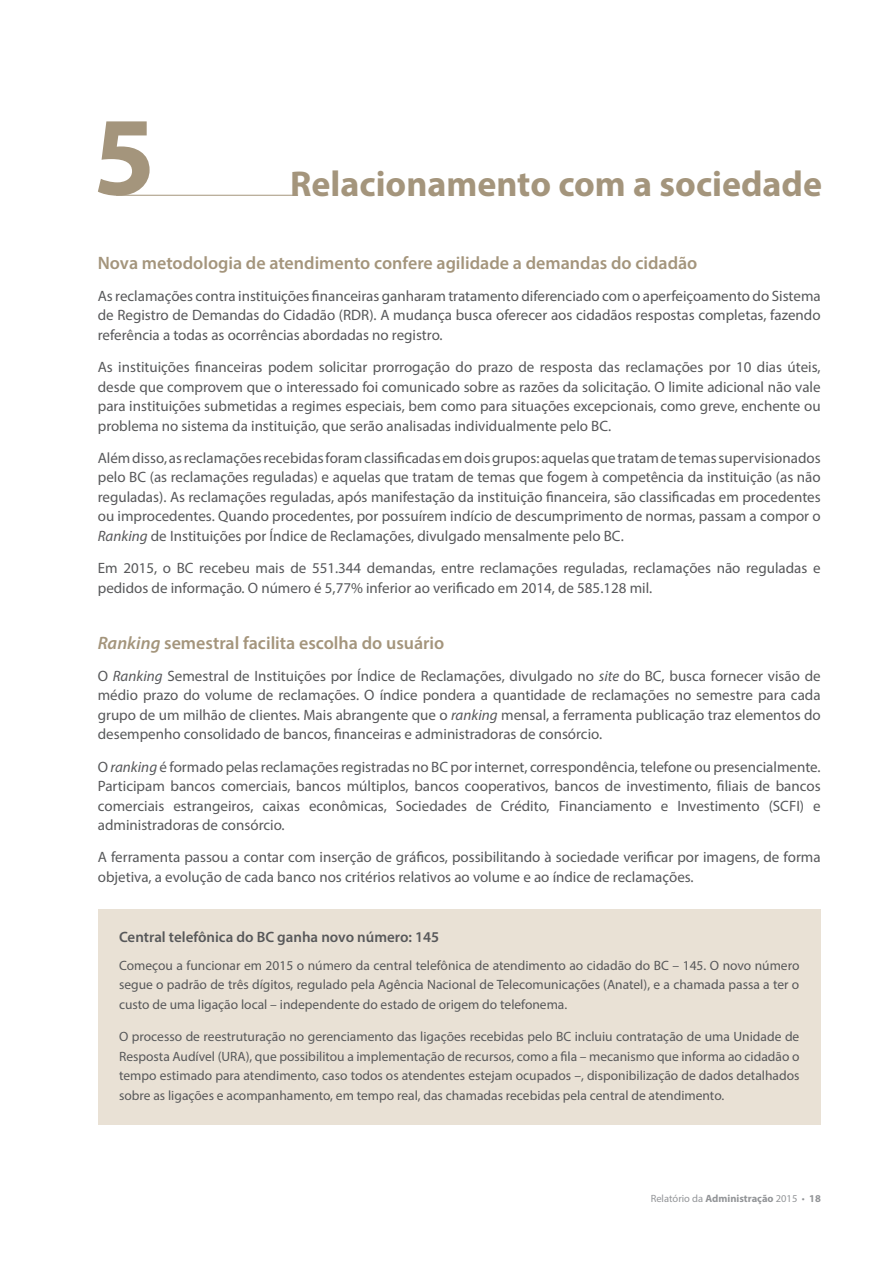
<style>
.page{position:relative;width:893px;height:1263px;background:#fff}
.page>*{position:absolute;margin:0;border:0;box-sizing:border-box;transform-origin:0 0}
._02_NUMERO_capítulo{font:700 112.5px "Myriad Pro";color:#a4957c}
._01_Título{font:700 36px "Myriad Pro";color:#a4957c}
._04_Subtítulo{font:600 18px "Myriad Pro";color:#a4957c}
._05_Corpo_de_texto{font:15px/19.5px "Myriad Pro";color:#57585a;text-align:justify}
._07_Título_box{font:600 15px "Myriad Pro";color:#57585a}
._06_Corpo_texto_box{font:13.5px/19.5px "Myriad Pro";color:#57585a;text-align:justify}
.t1{font:10.5px "Myriad Pro";color:#939598}
.s1{font-style:italic}
.s2{font-weight:700}
</style>
<div class="page">
<div style="left:98px;top:909px;width:723px;height:216px;background:#e9e1d5"></div>
<hr style="left:116px;top:195px;width:182px;height:1px;background:#a4957c">
<p class="_02_NUMERO_capítulo" style="left:93px;top:83px;width:64px">5</p>
<p class="_01_Título" style="left:290px;top:160px;width:533px">Relacionamento com a sociedade</p>
<p class="_04_Subtítulo" style="left:98px;top:251px;width:601px">Nova metodologia de atendimento confere agilidade a demandas do cidadão</p>
<p class="_05_Corpo_de_texto" style="left:98px;top:286px;width:724px">As reclamações contra instituições financeiras ganharam tratamento diferenciado com o aperfeiçoamento do Sistema de Registro de Demandas do Cidadão (RDR). A mudança busca oferecer aos cidadãos respostas completas, fazendo referência a todas as ocorrências abordadas no registro.</p>
<p class="_05_Corpo_de_texto" style="left:98px;top:357px;width:724px">As instituições financeiras podem solicitar prorrogação do prazo de resposta das reclamações por 10 dias úteis, desde que comprovem que o interessado foi comunicado sobre as razões da solicitação. O limite adicional não vale para instituições submetidas a regimes especiais, bem como para situações excepcionais, como greve, enchente ou problema no sistema da instituição, que serão analisadas individualmente pelo BC.</p>
<p class="_05_Corpo_de_texto" style="left:98px;top:448px;width:724px">Além disso, as reclamações recebidas foram classificadas em dois grupos: aquelas que tratam de temas supervisionados pelo BC (as reclamações reguladas) e aquelas que tratam de temas que fogem à competência da instituição (as não reguladas). As reclamações reguladas, após manifestação da instituição financeira, são classificadas em procedentes ou improcedentes. Quando procedentes, por possuírem indício de descumprimento de normas, passam a compor o <span class="s1">Ranking</span> de Instituições por Índice de Reclamações, divulgado mensalmente pelo BC.</p>
<p class="_05_Corpo_de_texto" style="left:98px;top:558px;width:724px">Em 2015, o BC recebeu mais de 551.344 demandas, entre reclamações reguladas, reclamações não reguladas e pedidos de informação. O número é 5,77% inferior ao verificado em 2014, de 585.128 mil.</p>
<p class="_04_Subtítulo" style="left:98px;top:631px;width:348px"><span class="s1">Ranking</span> semestral facilita escolha do usuário</p>
<p class="_05_Corpo_de_texto" style="left:98px;top:666px;width:724px">O <span class="s1">Ranking</span> Semestral de Instituições por Índice de Reclamações, divulgado no <span class="s1">site</span> do BC, busca fornecer visão de médio prazo do volume de reclamações. O índice pondera a quantidade de reclamações no semestre para cada grupo de um milhão de clientes. Mais abrangente que o <span class="s1">ranking</span> mensal, a ferramenta publicação traz elementos do desempenho consolidado de bancos, financeiras e administradoras de consórcio.</p>
<p class="_05_Corpo_de_texto" style="left:98px;top:757px;width:724px">O <span class="s1">ranking</span> é formado pelas reclamações registradas no BC por internet, correspondência, telefone ou presencialmente.<br>Participam bancos comerciais, bancos múltiplos, bancos cooperativos, bancos de investimento, filiais de bancos comerciais estrangeiros, caixas econômicas, Sociedades de Crédito, Financiamento e Investimento (SCFI) e administradoras de consórcio.</p>
<p class="_05_Corpo_de_texto" style="left:98px;top:847px;width:724px">A ferramenta passou a contar com inserção de gráficos, possibilitando à sociedade verificar por imagens, de forma objetiva, a evolução de cada banco nos critérios relativos ao volume e ao índice de reclamações.</p>
<p class="_07_Título_box" style="left:119px;top:927px;width:322px">Central telefônica do BC ganha novo número: 145</p>
<p class="_06_Corpo_texto_box" style="left:119px;top:955px;width:682px">Começou a funcionar em 2015 o número da central telefônica de atendimento ao cidadão do BC – 145. O novo número segue o padrão de três dígitos, regulado pela Agência Nacional de Telecomunicações (Anatel), e a chamada passa a ter o custo de uma ligação local – independente do estado de origem do telefonema.</p>
<p class="_06_Corpo_texto_box" style="left:119px;top:1026px;width:682px">O processo de reestruturação no gerenciamento das ligações recebidas pelo BC incluiu contratação de uma Unidade de Resposta Audível (URA), que possibilitou a implementação de recursos, como a fila – mecanismo que informa ao cidadão o tempo estimado para atendimento, caso todos os atendentes estejam ocupados –, disponibilização de dados detalhados sobre as ligações e acompanhamento, em tempo real, das chamadas recebidas pela central de atendimento.</p>
<p class="t1" style="left:651px;top:1192px;width:172px">Relatório da <span class="s2">Administração</span> 2015 • <span class="s2">18</span></p>
</div>
